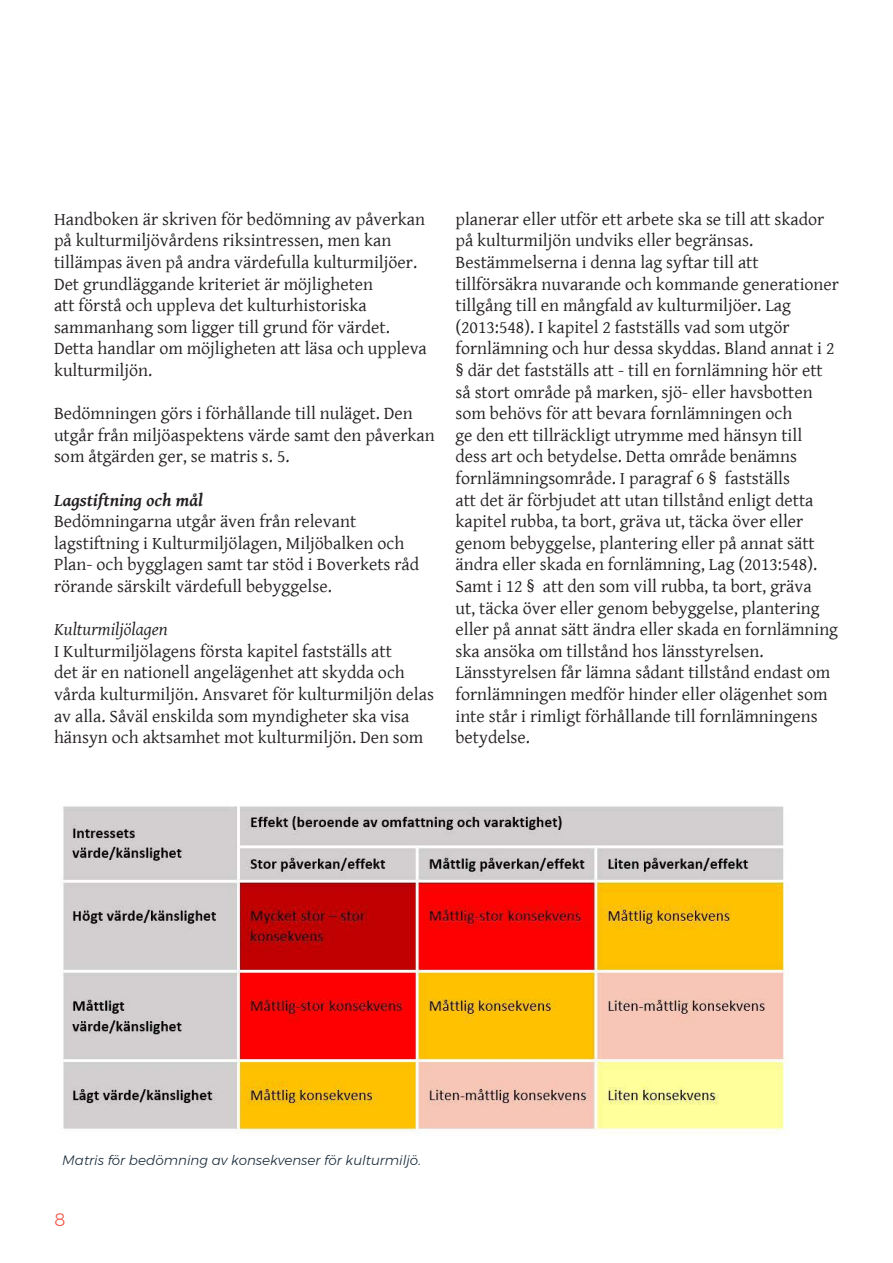
<style>
.page{position:relative;width:893px;height:1263px;background:#fff}
.page>*{position:absolute;margin:0;border:0;box-sizing:border-box;transform-origin:0 0}
.Brötext{font:18px/21.6px "Gentium Basic";color:#231f20}
.Brötext-2{font:italic 700 18px "Gentium Basic";color:#231f20}
.Brötext-3{font:italic 18px "Gentium Basic";color:#231f20}
.t1{font:300 18px "Montserrat";color:#f05142}
.Bildtext{font:italic 300 13.5px "Montserrat";color:#172938}
</style>
<div class="page">
<img style="left:63px;top:806px;width:726px;height:326px">
<p class="Brötext" style="left:54px;top:208px;width:374px">Handboken är skriven för bedömning av påverkan på kulturmiljövårdens riksintressen, men kan tillämpas även på andra värdefulla kulturmiljöer.<br>Det grundläggande kriteriet är möjligheten<br>att förstå och uppleva det kulturhistoriska sammanhang som ligger till grund för värdet.<br>Detta handlar om möjligheten att läsa och uppleva kulturmiljön.</p>
<p class="Brötext" style="left:54px;top:402px;width:382px">Bedömningen görs i förhållande till nuläget. Den utgår från miljöaspektens värde samt den påverkan som åtgärden ger, se matris s. 5.</p>
<p class="Brötext-2" style="left:54px;top:486px;width:151px">Lagstiftning och mål</p>
<p class="Brötext" style="left:54px;top:510px;width:367px">Bedömningarna utgår även från relevant lagstiftning i Kulturmiljölagen, Miljöbalken och Plan- och bygglagen samt tar stöd i Boverkets råd rörande särskilt värdefull bebyggelse.</p>
<p class="Brötext-3" style="left:54px;top:616px;width:115px">Kulturmiljölagen</p>
<p class="Brötext" style="left:54px;top:640px;width:339px">I Kulturmiljölagens första kapitel fastställs att</p>
<p class="Brötext" style="left:54px;top:661px;width:381px">det är en nationell angelägenhet att skydda och vårda kulturmiljön. Ansvaret för kulturmiljön delas av alla. Såväl enskilda som myndigheter ska visa hänsyn och aktsamhet mot kulturmiljön. Den som</p>
<p class="Brötext" style="left:455px;top:208px;width:370px">planerar eller utför ett arbete ska se till att skador på kulturmiljön undviks eller begränsas.</p>
<p class="Brötext" style="left:455px;top:251px;width:385px">Bestämmelserna i denna lag syftar till att tillförsäkra nuvarande och kommande generationer tillgång till en mångfald av kulturmiljöer. Lag (2013:548). I kapitel 2 fastställs vad som utgör fornlämning och hur dessa skyddas. Bland annat i 2 § där det fastställs att - till en fornlämning hör ett så stort område på marken, sjö- eller havsbotten som behövs för att bevara fornlämningen och<br>ge den ett tillräckligt utrymme med hänsyn till<br>dess art och betydelse. Detta område benämns fornlämningsområde. I paragraf 6 § fastställs<br>att det är förbjudet att utan tillstånd enligt detta kapitel rubba, ta bort, gräva ut, täcka över eller genom bebyggelse, plantering eller på annat sätt ändra eller skada en fornlämning, Lag (2013:548).<br>Samt i 12 § att den som vill rubba, ta bort, gräva<br>ut, täcka över eller genom bebyggelse, plantering eller på annat sätt ändra eller skada en fornlämning ska ansöka om tillstånd hos länsstyrelsen.<br>Länsstyrelsen får lämna sådant tillstånd endast om fornlämningen medför hinder eller olägenhet som inte står i rimligt förhållande till fornlämningens betydelse.</p>
<p class="Bildtext" style="left:62px;top:1150px;width:360px">Matris för bedömning av konsekvenser för kulturmiljö.</p>
<p class="t1" style="left:54px;top:1206px;width:13px">8</p>
</div>
